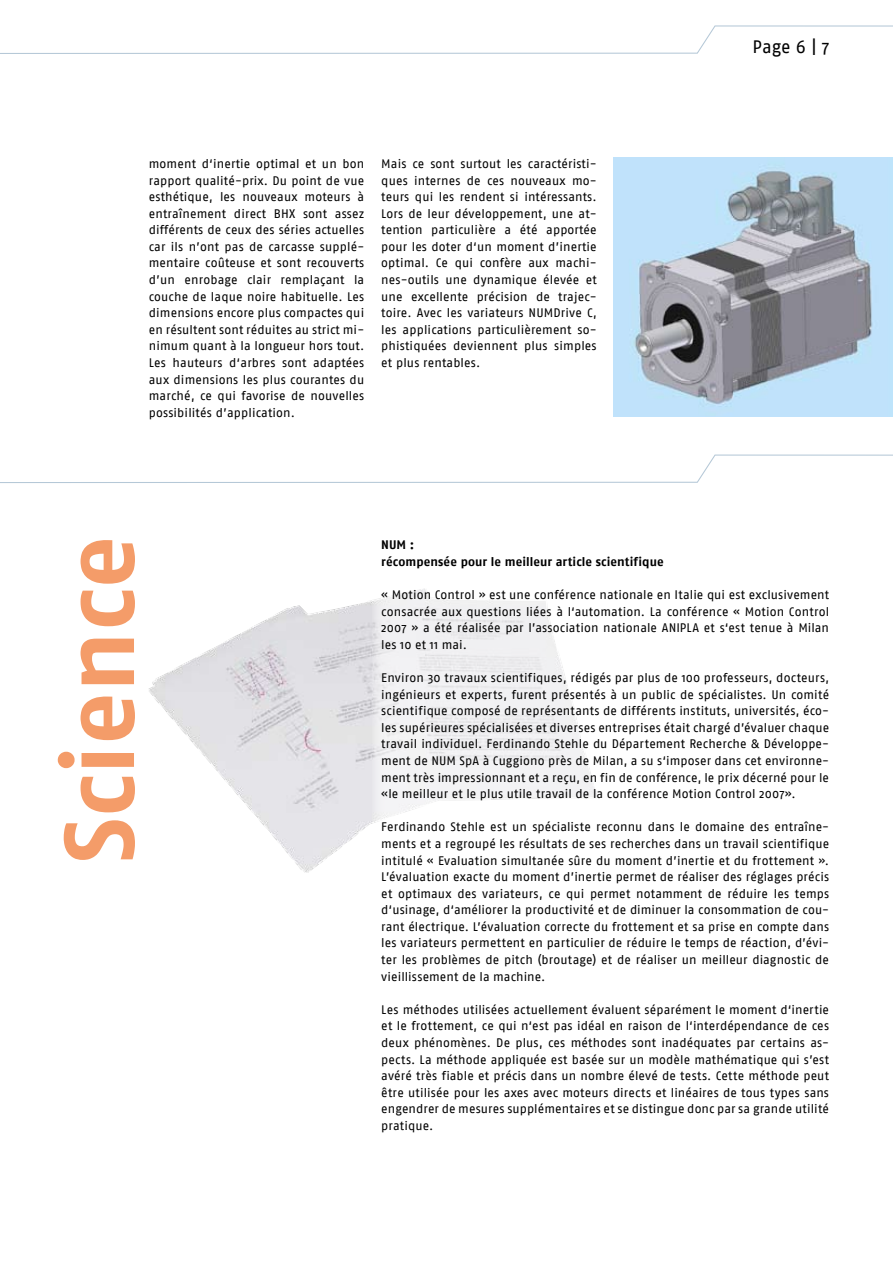
<style>
.page{position:relative;width:893px;height:1263px;background:#fff}
.page>*{position:absolute;margin:0;border:0;box-sizing:border-box;transform-origin:0 0}
.t1{font:700 99px "Fago No";color:#f49c69}
.t2{font:18px "Fago No";color:#000}
.t3{font:12.3px/16.6px "Fago No";letter-spacing:.01em;color:#000;text-align:justify}
.t4{font:700 12.3px/16.6px "Fago No";letter-spacing:.005em;color:#000}
</style>
<div class="page">
<img style="left:149px;top:600px;width:223px;height:272px">
<svg style="left:0;top:25px;width:893px;height:29px"></svg>
<svg style="left:0;top:454px;width:893px;height:29px"></svg>
<div style="left:372px;top:583px;width:457px;height:265px;background:linear-gradient(to right,#f1f1f2,#fff)"></div>
<img style="left:614px;top:158px;width:279px;height:259px">
<p class="t3" style="left:149px;top:155px;width:217px">moment d‘inertie optimal et un bon rapport qualité-prix. Du point de vue esthétique, les nouveaux moteurs à entraînement direct BHX sont assez différents de ceux des séries actuelles car ils n’ont pas de carcasse supplé&shy;mentaire coûteuse et sont recouverts d’un enrobage clair remplaçant la couche de laque noire habituelle. Les dimensions encore plus compactes qui en résultent sont réduites au strict mi&shy;nimum quant à la longueur hors tout.<br>Les hauteurs d‘arbres sont adaptées aux dimensions les plus courantes du marché, ce qui favorise de nouvelles possibilités d’application.</p>
<p class="t3" style="left:381px;top:155px;width:217px">Mais ce sont surtout les caractéristi&shy;ques internes de ces nouveaux mo&shy;teurs qui les rendent si intéressants.<br>Lors de leur développement, une at&shy;tention particulière a été apportée pour les doter d‘un moment d’inertie optimal. Ce qui confère aux machi&shy;nes-outils une dynamique élevée et une excellente précision de trajec&shy;toire. Avec les variateurs NUMDrive C, les applications particulièrement so&shy;phistiquées deviennent plus simples et plus rentables.</p>
<h2 class="t2" style="left:752px;top:37px;width:78px">Page 6 | 7</h2>
<h1 class="t1" style="left:41px;top:863px;width:329px;rotate:-90deg">Science</h1>
<p class="t4" style="left:381px;top:537px;width:284px">NUM :<br>récompensée pour le meilleur article scientifique</p>
<p class="t3" style="left:381px;top:586px;width:449px">« Motion Control » est une conférence nationale en Italie qui est exclusivement consacrée aux questions liées à l‘automation. La conférence « Motion Control 2007 » a été réalisée par l’association nationale ANIPLA et s‘est tenue à Milan les 10 et 11 mai.</p>
<p class="t3" style="left:381px;top:669px;width:449px">Environ 30 travaux scientifiques, rédigés par plus de 100 professeurs, docteurs, ingénieurs et experts, furent présentés à un public de spécialistes. Un comité scientifique composé de représentants de différents instituts, universités, éco&shy;les supérieures spécialisées et diverses entreprises était chargé d’évaluer chaque travail individuel. Ferdinando Stehle du Département Recherche &amp; Développe&shy;ment de NUM SpA à Cuggiono près de Milan, a su s‘imposer dans cet environne&shy;ment très impressionnant et a reçu, en fin de conférence, le prix décerné pour le «le meilleur et le plus utile travail de la conférence Motion Control 2007».</p>
<p class="t3" style="left:381px;top:819px;width:449px">Ferdinando Stehle est un spécialiste reconnu dans le domaine des entraîne&shy;ments et a regroupé les résultats de ses recherches dans un travail scientifique intitulé « Evaluation simultanée sûre du moment d’inertie et du frottement ».<br>L’évaluation exacte du moment d’inertie permet de réaliser des réglages précis et optimaux des variateurs, ce qui permet notamment de réduire les temps d‘usinage, d‘améliorer la productivité et de diminuer la consommation de cou&shy;rant électrique. L’évaluation correcte du frottement et sa prise en compte dans les variateurs permettent en particulier de réduire le temps de réaction, d’évi&shy;ter les problèmes de pitch (broutage) et de réaliser un meilleur diagnostic de vieillissement de la machine.</p>
<p class="t3" style="left:381px;top:1001px;width:449px">Les méthodes utilisées actuellement évaluent séparément le moment d‘inertie et le frottement, ce qui n‘est pas idéal en raison de l‘interdépendance de ces deux phénomènes. De plus, ces méthodes sont inadéquates par certains as&shy;pects. La méthode appliquée est basée sur un modèle mathématique qui s’est avéré très fiable et précis dans un nombre élevé de tests. Cette méthode peut être utilisée pour les axes avec moteurs directs et linéaires de tous types sans engendrer de mesures supplémentaires et se distingue donc par sa grande utilité pratique.</p>
</div>
